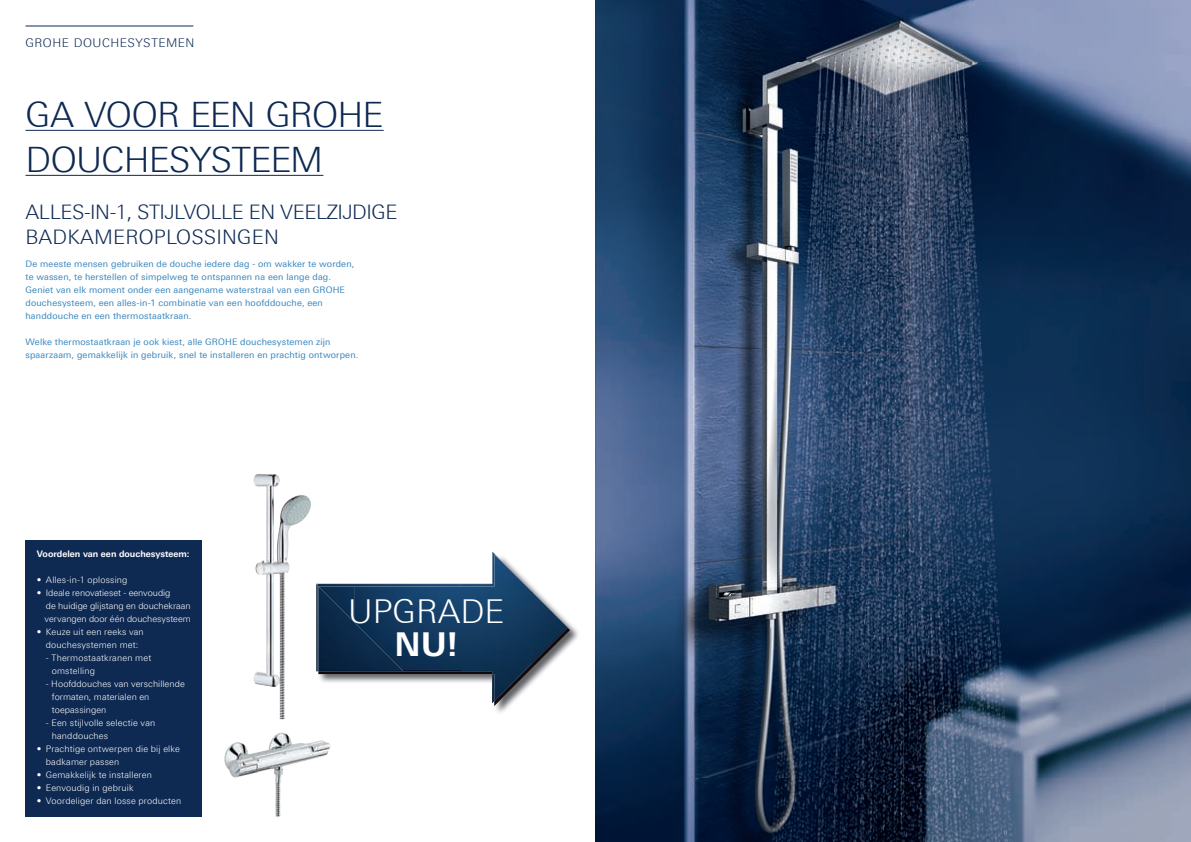
<style>
.page{position:relative;width:1191px;height:842px;background:#fff}
.page>*{position:absolute;margin:0;border:0;box-sizing:border-box;transform-origin:0 0}
.t1{font:300 35px/45px "Linotype Univers 330";letter-spacing:-.025em;color:#0e2952}
.t2{font:300 32.9px "Linotype Univers 330";color:#fff}
.t3{font:700 32.9px "Linotype Univers 630";color:#fff}
.t4{font:300 20px/25px "Linotype Univers 330";letter-spacing:-.02em;color:#0e2952}
.t5{font:300 12px "Linotype Univers 330";letter-spacing:.04em;color:#0e2952}
.t6{font:300 9px/13px "Linotype Univers 330";letter-spacing:.01em;color:#fff}
.t7{font:9px/13px "Linotype Univers 430";letter-spacing:.02em;color:#3786bf}
.t8{font:700 9px "Linotype Univers 630";color:#fff}
</style>
<div class="page">
<hr style="left:25px;top:130px;width:359px;height:1px;background:#0e2952">
<hr style="left:25px;top:175px;width:298px;height:1px;background:#0e2952">
<div style="left:25px;top:540px;width:177px;height:276px;background:#0e2952"></div>
<img style="left:317px;top:585px;width:261px;height:128px">
<img style="left:318px;top:628px;width:252px;height:78px">
<img style="left:316px;top:585px;width:2px;height:86px">
<img style="left:318px;top:586px;width:36px;height:85px">
<img style="left:316px;top:552px;width:179px;height:33px">
<img style="left:532px;top:591px;width:36px;height:1px">
<img style="left:317px;top:584px;width:143px;height:2px">
<img style="left:461px;top:554px;width:71px;height:147px">
<img style="left:354px;top:586px;width:107px;height:85px">
<img style="left:532px;top:592px;width:36px;height:71px">
<img style="left:319px;top:586px;width:35px;height:36px">
<img style="left:224px;top:732px;width:107px;height:84px">
<img style="left:253px;top:474px;width:58px;height:245px">
<hr style="left:25px;top:25px;width:168px;height:1px;background:#0e2952">
<img style="left:595px;top:0;width:595px;height:842px">
<h3 class="t5" style="left:25px;top:36px;width:170px">GROHE DOUCHESYSTEMEN</h3>
<h1 class="t1" style="left:25px;top:92px;width:360px">GA VOOR EEN GROHE<br>DOUCHESYSTEEM</h1>
<h3 class="t4" style="left:25px;top:199px;width:373px">ALLES-IN-1, STIJLVOLLE EN VEELZIJDIGE<br>BADKAMEROPLOSSINGEN</h3>
<p class="t7" style="left:25px;top:257px;width:330px">De meeste mensen gebruiken de douche iedere dag - om wakker te worden, te wassen, te herstellen of simpelweg te ontspannen na een lange dag.<br>Geniet van elk moment onder een aangename waterstraal van een GROHE douchesysteem, een alles-in-1 combinatie van een hoofddouche, een handdouche en een thermostaatkraan.</p>
<p class="t7" style="left:25px;top:335px;width:334px">Welke thermostaatkraan je ook kiest, alle GROHE douchesystemen zijn spaarzaam, gemakkelijk in gebruik, snel te installeren en prachtig ontworpen.</p>
<p class="t8" style="left:37px;top:549px;width:154px">Voordelen van een douchesysteem:</p>
<p class="t6" style="left:37px;top:574px;width:92px">• Alles-in-1 oplossing</p>
<p class="t6" style="left:45px;top:587px;width:148px;text-indent:-8px">• Ideale renovatieset - eenvoudig<br>de huidige glijstang en douchekraan vervangen door één douchesysteem</p>
<p class="t6" style="left:37px;top:626px;width:108px;text-align:center">• Keuze uit een reeks van douchesystemen met:</p>
<p class="t6" style="left:52px;top:652px;width:101px;text-indent:-6px">- Thermostaatkranen met omstelling</p>
<p class="t6" style="left:52px;top:678px;width:134px;text-indent:-6px">- Hoofddouches van verschillende formaten, materialen en toepassingen</p>
<p class="t6" style="left:52px;top:717px;width:105px;text-indent:-6px">- Een stijlvolle selectie van handdouches</p>
<p class="t6" style="left:46px;top:743px;width:135px;text-indent:-9px">• Prachtige ontwerpen die bij elke badkamer passen</p>
<p class="t6" style="left:37px;top:769px;width:117px">• Gemakkelijk te installeren</p>
<p class="t6" style="left:37px;top:782px;width:98px">• Eenvoudig in gebruik</p>
<p class="t6" style="left:37px;top:795px;width:146px">• Voordeliger dan losse producten</p>
<h2 class="t2" style="left:348px;top:592px;width:158px">UPGRADE</h2>
<h2 class="t3" style="left:394px;top:625px;width:65px">NU!</h2>
</div>
